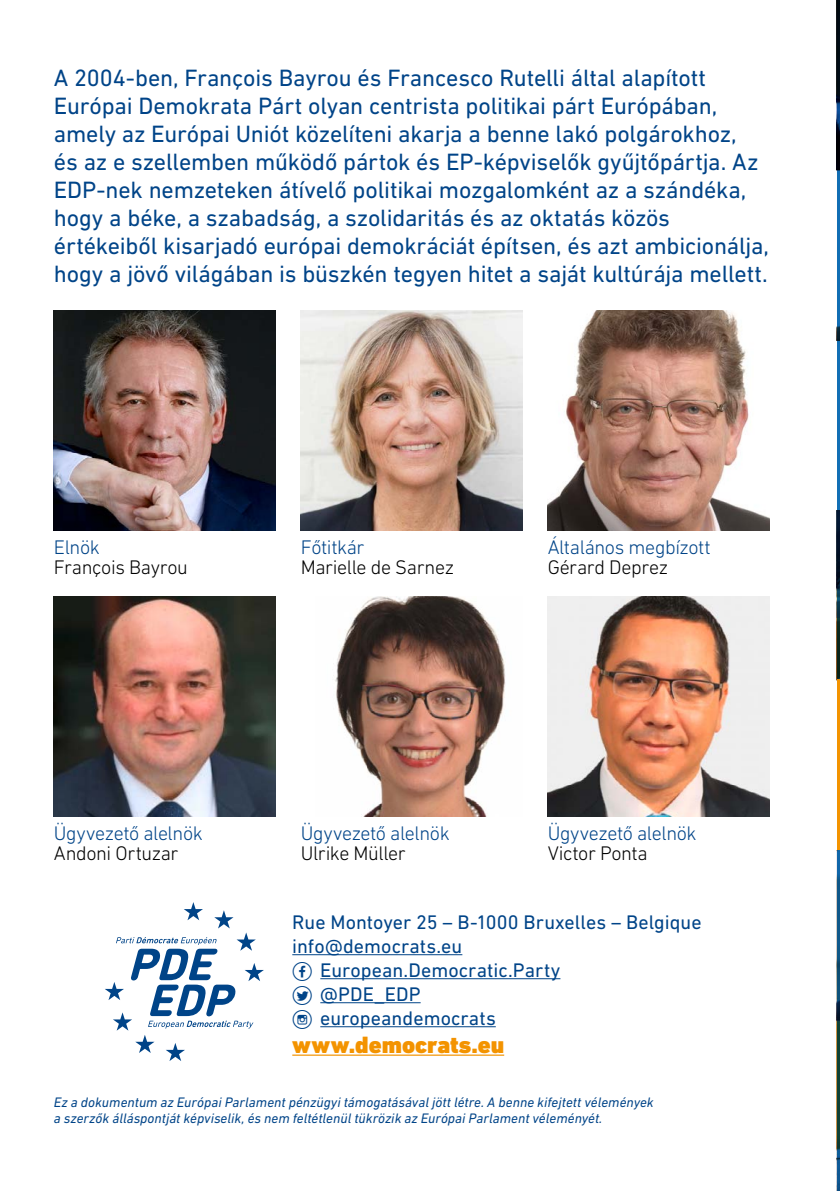
<style>
.page{position:relative;width:840px;height:1191px;background:#fff}
.page>*{position:absolute;margin:0;border:0;box-sizing:border-box;transform-origin:0 0}
.t1{font:24px/28px "DIN Next LT Pro";letter-spacing:-.01em;color:#048}
.t2{font:900 24px "DIN Next LT Pro";color:#f39300}
.t3{font:20px/24px "DIN Next LT Pro";color:#048}
.t4{font:300 20px "DIN Next LT Pro";letter-spacing:-.02em;color:#048}
.t5{font:300 20px "DIN Next LT Pro";letter-spacing:-.02em;color:#000}
.t6{font:italic 14px/16px "DIN Next LT Pro";color:#048}
.s1{font-family:"Social Shapes";font-size:27.6px}
</style>
<div class="page">
<hr style="left:836px;top:0;width:3px;height:1191px;background:#0065b0">
<hr style="left:836px;top:680px;width:3px;height:170px;background:#f39300">
<img style="left:300px;top:310px;width:222px;height:220px">
<img style="left:335px;top:596px;width:171px;height:220px">
<img style="left:547px;top:310px;width:221px;height:220px">
<img style="left:547px;top:596px;width:221px;height:220px">
<img style="left:54px;top:310px;width:221px;height:220px">
<img style="left:54px;top:596px;width:221px;height:220px">
<svg style="left:105px;top:902px;width:159px;height:159px"></svg>
<hr style="left:292px;top:954px;width:170px;height:1px;background:#048">
<hr style="left:320px;top:978px;width:240px;height:1px;background:#048">
<hr style="left:320px;top:1002px;width:100px;height:1px;background:#048">
<hr style="left:320px;top:1026px;width:175px;height:1px;background:#048">
<hr style="left:292px;top:1054px;width:212px;height:1px;background:#f39300">
<p class="t1" style="left:54px;top:64px;width:716px">A 2004-ben, François Bayrou és Francesco Rutelli által alapított Európai Demokrata Párt olyan centrista politikai párt Európában, amely az Európai Uniót közelíteni akarja a benne lakó polgárokhoz,<br>és az e szellemben működő pártok és EP-képviselők gyűjtőpártja. Az EDP-nek nemzeteken átívelő politikai mozgalomként az a szándéka, hogy a béke, a szabadság, a szolidaritás és az oktatás közös értékeiből kisarjadó európai demokráciát építsen, és azt ambicionálja, hogy a jövő világában is büszkén tegyen hitet a saját kultúrája mellett.</p>
<p class="t4" style="left:54px;top:536px;width:47px">Elnök</p>
<p class="t5" style="left:54px;top:556px;width:135px">François Bayrou</p>
<p class="t4" style="left:300px;top:536px;width:65px">Főtitkár</p>
<p class="t5" style="left:300px;top:556px;width:155px">Marielle de Sarnez</p>
<p class="t4" style="left:547px;top:536px;width:164px">Általános megbízott</p>
<p class="t5" style="left:547px;top:556px;width:122px">Gérard Deprez</p>
<p class="t4" style="left:54px;top:822px;width:150px">Ügyvezető alelnök</p>
<p class="t5" style="left:54px;top:842px;width:126px">Andoni Ortuzar</p>
<p class="t4" style="left:300px;top:822px;width:150px">Ügyvezető alelnök</p>
<p class="t5" style="left:300px;top:842px;width:106px">Ulrike Müller</p>
<p class="t4" style="left:547px;top:822px;width:150px">Ügyvezető alelnök</p>
<p class="t5" style="left:547px;top:842px;width:101px">Victor Ponta</p>
<p class="t3" style="left:292px;top:909px;width:410px">Rue Montoyer 25 – B-1000 Bruxelles – Belgique info@democrats.eu<br><span class="s1">c</span> European.Democratic.Party<br><span class="s1">d</span> @PDE_EDP<br><span class="s1">f</span> europeandemocrats</p>
<p class="t2" style="left:292px;top:1030px;width:213px">www.democrats.eu</p>
<p class="t6" style="left:54px;top:1094px;width:601px">Ez a dokumentum az Európai Parlament pénzügyi támogatásával jött létre. A benne kifejtett vélemények a szerzők álláspontját képviselik, és nem feltétlenül tükrözik az Európai Parlament véleményét.</p>
</div>
